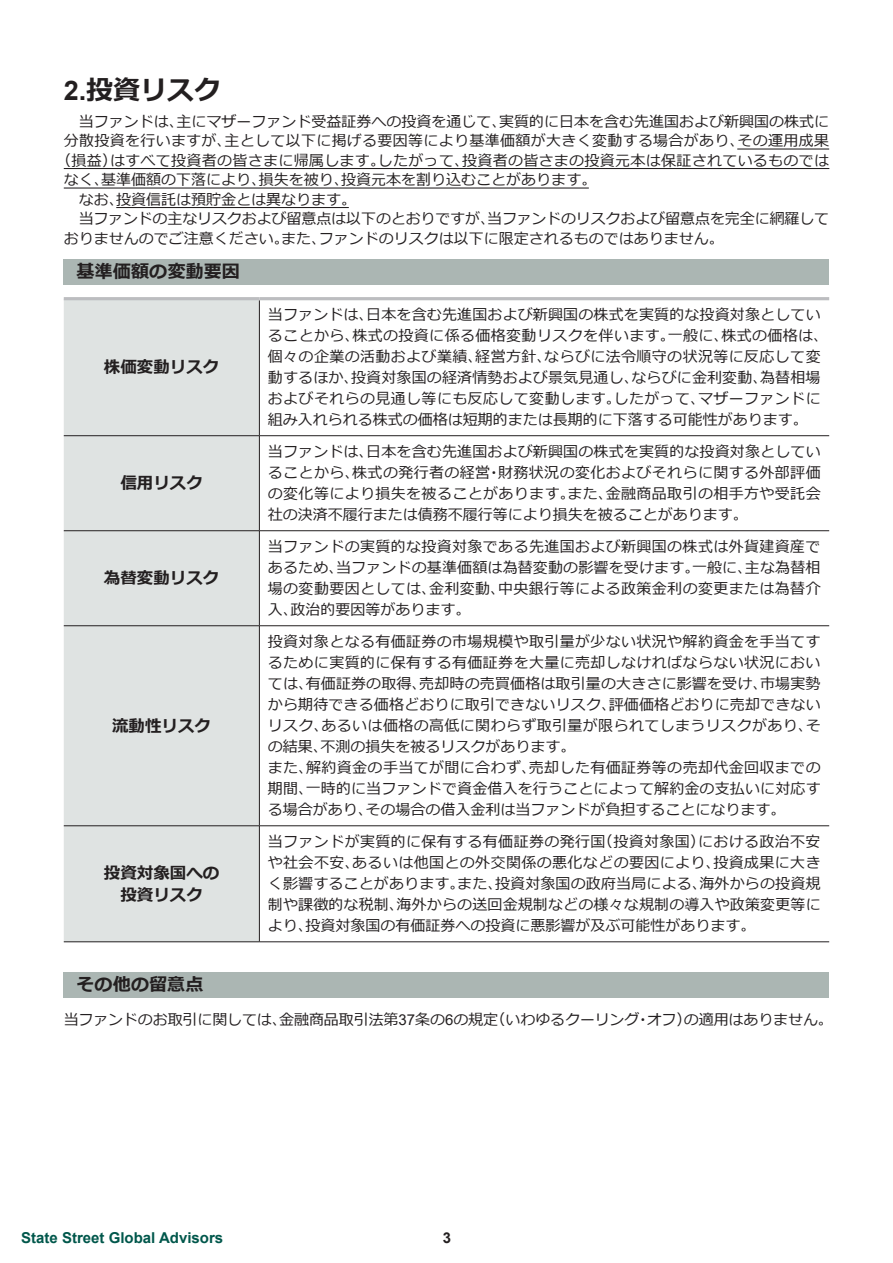
<style>
.page{position:relative;width:893px;height:1263px;background:#fff}
.page>*{position:absolute;margin:0;border:0;box-sizing:border-box;transform-origin:0 0}
.t1{font:700 27px "Meiryo";color:#231f20}
.t2{font:700 18px "Meiryo";letter-spacing:.01em;color:#231f20}
.t3{font:700 16.5px/22.5px "Meiryo";color:#231f20;text-align:center}
.t4{font:15px/21px "Meiryo";letter-spacing:.01em;color:#231f20;text-align:justify}
.t5{font:15px "Meiryo";letter-spacing:-.01em;color:#231f20}
.t6{font:700 15px "Arial";color:#01574b}
.t7{font:700 14.85px "Arial";color:#231f20}
.s1{font-family:"Arial"}
</style>
<div class="page">
<hr style="left:737px;top:148px;width:92px;height:2px;background:#231f20">
<hr style="left:64px;top:168px;width:765px;height:1px;background:#231f20">
<hr style="left:64px;top:187px;width:525px;height:2px;background:#231f20">
<hr style="left:116px;top:207px;width:233px;height:1px;background:#231f20">
<div style="left:64px;top:259px;width:765px;height:25px;background:#abb6b3"></div>
<div style="left:64px;top:300px;width:195px;height:641px;background:#dfe3e2"></div>
<hr style="left:259px;top:300px;width:1px;height:135px;background:#231f20">
<hr style="left:64px;top:435px;width:195px;height:1px;background:#231f20">
<hr style="left:259px;top:435px;width:570px;height:1px;background:#231f20">
<hr style="left:259px;top:436px;width:1px;height:94px;background:#231f20">
<hr style="left:64px;top:530px;width:195px;height:1px;background:#231f20">
<hr style="left:259px;top:530px;width:570px;height:1px;background:#231f20">
<hr style="left:259px;top:531px;width:1px;height:94px;background:#231f20">
<hr style="left:64px;top:625px;width:195px;height:1px;background:#231f20">
<hr style="left:259px;top:625px;width:570px;height:1px;background:#231f20">
<hr style="left:259px;top:626px;width:1px;height:199px;background:#231f20">
<hr style="left:64px;top:825px;width:195px;height:1px;background:#231f20">
<hr style="left:259px;top:825px;width:570px;height:1px;background:#231f20">
<hr style="left:259px;top:826px;width:1px;height:115px;background:#231f20">
<hr style="left:64px;top:941px;width:195px;height:1px;background:#231f20">
<hr style="left:259px;top:941px;width:570px;height:1px;background:#231f20">
<hr style="left:64px;top:297px;width:195px;height:3px;background:#bcbdc0">
<hr style="left:259px;top:297px;width:570px;height:3px;background:#bcbdc0">
<div style="left:64px;top:972px;width:765px;height:25px;background:#abb6b3"></div>
<h1 class="t1" style="left:64px;top:71px;width:159px"><span class="s1">2.</span>投資リスク</h1>
<p class="t4" style="left:64px;top:112px;width:767px">　当ファンドは、主にマザーファンド受益証券への投資を通じて、実質的に日本を含む先進国および新興国の株式に</p>
<p class="t4" style="left:64px;top:131px;width:767px">分散投資を行いますが、主として以下に掲げる要因等により基準価額が大きく変動する場合があり、その運用成果</p>
<p class="t4" style="left:56px;top:151px;width:774px">（損益）はすべて投資者の皆さまに帰属します。したがって、投資者の皆さまの投資元本は保証されているものでは</p>
<p class="t4" style="left:64px;top:170px;width:534px">なく、基準価額の下落により、損失を被り、投資元本を割り込むことがあります。</p>
<p class="t4" style="left:64px;top:190px;width:294px">　なお、投資信託は預貯金とは異なります。</p>
<p class="t5" style="left:64px;top:209px;width:767px">　当ファンドの主なリスクおよび留意点は以下のとおりですが、当ファンドのリスクおよび留意点を完全に網羅して</p>
<p class="t4" style="left:64px;top:229px;width:662px">おりませんのでご注意ください。また、ファンドのリスクは以下に限定されるものではありません。</p>
<p class="t2" style="left:77px;top:259px;width:165px">基準価額の変動要因</p>
<p class="t3" style="left:104px;top:357px;width:117px">株価変動リスク</p>
<p class="t3" style="left:120px;top:473px;width:84px">信用リスク</p>
<p class="t3" style="left:104px;top:568px;width:117px">為替変動リスク</p>
<p class="t3" style="left:112px;top:715px;width:100px">流動性リスク</p>
<p class="t3" style="left:104px;top:862px;width:117px">投資対象国への投資リスク</p>
<p class="t4" style="left:268px;top:305px;width:562px;text-align:left">当ファンドは、日本を含む先進国および新興国の株式を実質的な投資対象としていることから、株式の投資に係る価格変動リスクを伴います。一般に、株式の価格は、個々の企業の活動および業績、経営方針、ならびに法令順守の状況等に反応して変動するほか、投資対象国の経済情勢および景気見通し、ならびに金利変動、為替相場およびそれらの見通し等にも反応して変動します。したがって、マザーファンドに組み入れられる株式の価格は短期的または長期的に下落する可能性があります。</p>
<p class="t4" style="left:268px;top:442px;width:554px">当ファンドは、日本を含む先進国および新興国の株式を実質的な投資対象としていることから、株式の発行者の経営・財務状況の変化およびそれらに関する外部評価の変化等により損失を被ることがあります。また、金融商品取引の相手方や受託会社の決済不履行または債務不履行等により損失を被ることがあります。</p>
<p class="t4" style="left:268px;top:537px;width:554px">当ファンドの実質的な投資対象である先進国および新興国の株式は外貨建資産であるため、当ファンドの基準価額は為替変動の影響を受けます。一般に、主な為替相場の変動要因としては、金利変動、中央銀行等による政策金利の変更または為替介入、政治的要因等があります。</p>
<p class="t4" style="left:268px;top:632px;width:554px;text-align:left">投資対象となる有価証券の市場規模や取引量が少ない状況や解約資金を手当てするために実質的に保有する有価証券を大量に売却しなければならない状況においては、有価証券の取得、売却時の売買価格は取引量の大きさに影響を受け、市場実勢から期待できる価格どおりに取引できないリスク、評価価格どおりに売却できないリスク、あるいは価格の高低に関わらず取引量が限られてしまうリスクがあり、その結果、不測の損失を被るリスクがあります。<br>また、解約資金の手当てが間に合わず、売却した有価証券等の売却代金回収までの期間、一時的に当ファンドで資金借入を行うことによって解約金の支払いに対応する場合があり、その場合の借入金利は当ファンドが負担することになります。</p>
<p class="t4" style="left:268px;top:832px;width:554px">当ファンドが実質的に保有する有価証券の発行国（投資対象国）における政治不安や社会不安、あるいは他国との外交関係の悪化などの要因により、投資成果に大きく影響することがあります。また、投資対象国の政府当局による、海外からの投資規制や課徴的な税制、海外からの送回金規制などの様々な規制の導入や政策変更等により、投資対象国の有価証券への投資に悪影響が及ぶ可能性があります。</p>
<p class="t2" style="left:77px;top:972px;width:128px">その他の留意点</p>
<p class="t4" style="left:64px;top:1010px;width:771px">当ファンドのお取引に関しては、金融商品取引法第<span class="s1">37</span>条の<span class="s1">6</span>の規定（いわゆるクーリング・オフ）の適用はありません。</p>
<p class="t6" style="left:21px;top:1227px;width:203px">State Street Global Advisors</p>
<p class="t7" style="left:443px;top:1227px;width:10px">3</p>
</div>
